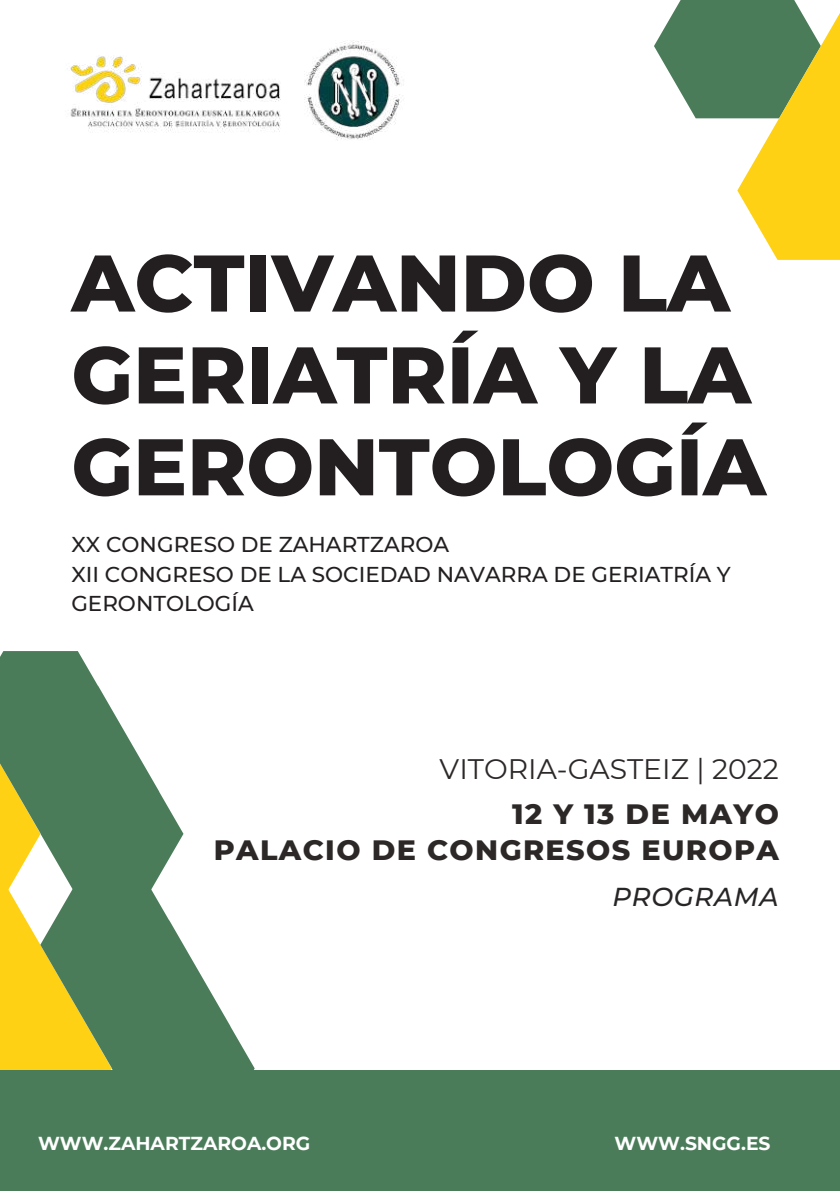
<style>
.page{position:relative;width:840px;height:1191px;background:#fff}
.page>*{position:absolute;margin:0;border:0;box-sizing:border-box;transform-origin:0 0}
.t1{font:800 80px/91.8px "Montserrat";color:#231f20}
.t2{font:800 28.6px/36.8px "Montserrat";letter-spacing:.05em;color:#2d2828;text-align:right}
.t3{font:28.2px "Montserrat";color:#2d2828}
.t4{font:italic 500 26px "Montserrat";letter-spacing:.025em;color:#282526}
.t5{font:500 21.4px/29.4px "Montserrat";color:#231f20}
.t6{font:700 18.8px "Montserrat";color:#fff}
</style>
<div class="page">
<svg style="left:0;top:651px;width:183px;height:234px;fill:#4b7c5a"></svg>
<svg style="left:654px;top:0;width:185px;height:260px"></svg>
<svg style="left:0;top:763px;width:112px;height:307px"></svg>
<svg style="left:40px;top:885px;width:214px;height:185px;fill:#4b7c5a"></svg>
<div style="left:0;top:1070px;width:839px;height:121px;background:#4b7c5a"></div>
<img style="left:70px;top:40px;width:334px;height:101px">
<h1 class="t1" style="left:71px;top:233px;width:695px">ACTIVANDO LA<br>GERIATRÍA Y LA<br>GERONTOLOGÍA</h1>
<p class="t5" style="left:71px;top:529px;width:660px">XX CONGRESO DE ZAHARTZAROA<br>XII CONGRESO DE LA SOCIEDAD NAVARRA DE GERIATRÍA Y<br>GERONTOLOGÍA</p>
<h3 class="t3" style="left:439px;top:750px;width:340px">VITORIA-GASTEIZ | 2022</h3>
<h2 class="t2" style="left:213px;top:793px;width:566px">12 Y 13 DE MAYO<br>PALACIO DE CONGRESOS EUROPA</h2>
<p class="t6" style="left:38px;top:1129px;width:274px">WWW.ZAHARTZAROA.ORG</p>
<p class="t4" style="left:612px;top:879px;width:167px">PROGRAMA</p>
<p class="t6" style="left:614px;top:1129px;width:157px">WWW.SNGG.ES</p>
</div>
